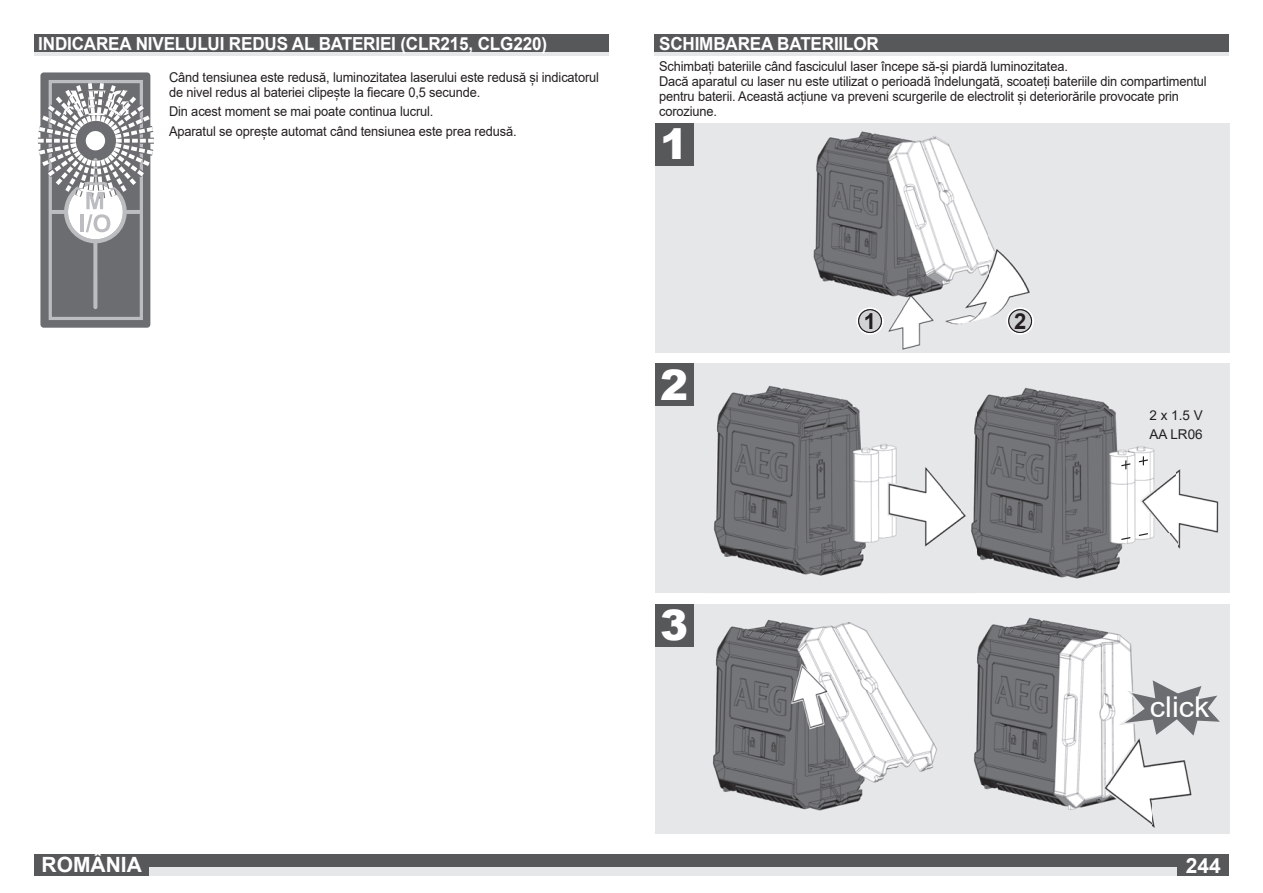
<style>
.page{position:relative;width:1263px;height:893px;background:#fff}
.page>*{position:absolute;margin:0;border:0;box-sizing:border-box;transform-origin:0 0}
.t1{font:900 42px "Arial";color:#fff}
.t2{font:28.65px "Arial";color:#fff;scale:1.07 1}
.t3{font:700 22.05px "Arial";color:#231f20}
.t4{font:700 21px "Arial";color:#fff}
.t5{font:700 18px "Arial";letter-spacing:-.01em;color:#fff;scale:.95 1}
.t6{font:13.5px/15px "Arial";letter-spacing:-.01em;color:#231f20;scale:.95 1}
.t7{font:13.5px/19.2px "Arial";letter-spacing:-.01em;color:#231f20}
</style>
<div class="page">
<div style="left:34px;top:855px;width:1195px;height:21px;background:#57585a"></div>
<div style="left:34px;top:867px;width:1195px;height:9px;background:#e6e7e9"></div>
<div style="left:1178px;top:855px;width:51px;height:21px;background:#57585a"></div>
<div style="left:655px;top:364px;width:574px;height:229px;background:#e6e7e9"></div>
<div style="left:655px;top:604px;width:574px;height:229px;background:#e6e7e9"></div>
<div style="left:655px;top:123px;width:574px;height:230px;background:#e6e7e9"></div>
<div style="left:655px;top:123px;width:38px;height:43px;background:#57585a"></div>
<div style="left:655px;top:604px;width:38px;height:42px;background:#57585a"></div>
<div style="left:655px;top:364px;width:38px;height:42px;background:#57585a"></div>
<div style="left:34px;top:855px;width:115px;height:21px;background:#57585a"></div>
<div style="left:34px;top:34px;width:574px;height:21px;background:#57585a"></div>
<hr style="left:34px;top:52px;width:574px;height:3px;background:#e6e7e9">
<svg style="left:38px;top:72px;width:116px;height:256px"></svg>
<div style="left:655px;top:34px;width:574px;height:21px;background:#57585a"></div>
<hr style="left:655px;top:52px;width:574px;height:3px;background:#e6e7e9">
<img style="left:813px;top:131px;width:217px;height:219px">
<img style="left:856px;top:307px;width:28px;height:28px">
<img style="left:858px;top:309px;width:24px;height:24px">
<img style="left:858px;top:310px;width:23px;height:22px">
<img style="left:866px;top:313px;width:6px;height:16px">
<img style="left:1006px;top:307px;width:28px;height:28px">
<img style="left:1008px;top:309px;width:24px;height:24px">
<img style="left:1014px;top:313px;width:11px;height:16px">
<img style="left:976px;top:388px;width:243px;height:191px">
<img style="left:712px;top:619px;width:225px;height:192px">
<img style="left:974px;top:617px;width:218px;height:211px">
<img style="left:713px;top:386px;width:263px;height:190px">
<svg style="left:1121px;top:460px;width:9px;height:9px"></svg>
<svg style="left:1139px;top:456px;width:9px;height:9px"></svg>
<svg style="left:1121px;top:537px;width:9px;height:3px"></svg>
<svg style="left:1139px;top:533px;width:9px;height:3px"></svg>
<svg style="left:1118px;top:677px;width:102px;height:62px"></svg>
<h3 class="t5" style="left:38px;top:34px;width:537px">INDICAREA NIVELULUI REDUS AL BATERIEI (CLR215, CLG220)</h3>
<p class="t6" style="left:169px;top:70px;width:454px">Când tensiunea este redusă, luminozitatea laserului este redusă și indicatorul de nivel redus al bateriei clipește la fiecare 0,5 secunde.</p>
<p class="t6" style="left:169px;top:102px;width:367px;line-height:19.2px">Din acest moment se mai poate continua lucrul.<br>Aparatul se oprește automat când tensiunea este prea redusă.</p>
<h3 class="t5" style="left:659px;top:34px;width:233px">SCHIMBAREA BATERIILOR</h3>
<p class="t6" style="left:659px;top:58px;width:578px">Schimbați bateriile când fasciculul laser începe să-și piardă luminozitatea.<br>Dacă aparatul cu laser nu este utilizat o perioadă îndelungată, scoateți bateriile din compartimentul pentru baterii. Această acțiune va preveni scurgerile de electrolit și deteriorările provocate prin coroziune.</p>
<h1 class="t1" style="left:660px;top:113px;width:30px">1</h1>
<h1 class="t1" style="left:660px;top:353px;width:30px">2</h1>
<h3 class="t3" style="left:864px;top:309px;width:14px">1</h3>
<h3 class="t3" style="left:1014px;top:309px;width:14px">2</h3>
<p class="t7" style="left:1149px;top:406px;width:55px">2 x 1.5 V<br>AA LR06</p>
<h3 class="t4" style="left:42px;top:853px;width:102px">ROMÂNIA</h3>
<h1 class="t1" style="left:660px;top:594px;width:30px">3</h1>
<h2 class="t2" style="left:1150px;top:691px;width:57px">click</h2>
<h3 class="t4" style="left:1186px;top:854px;width:37px">244</h3>
</div>
